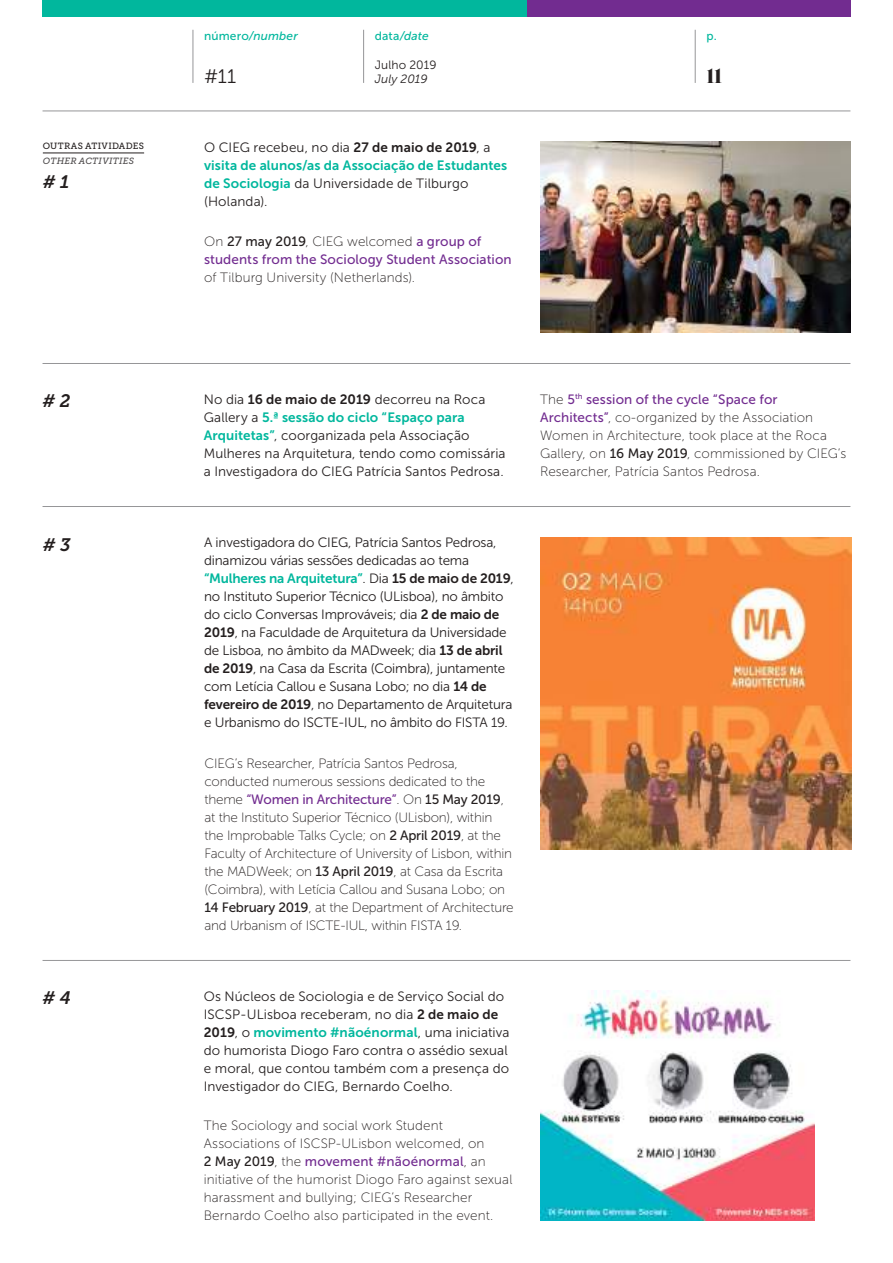
<style>
.page{position:relative;width:893px;height:1263px;background:#fff}
.page>*{position:absolute;margin:0;border:0;box-sizing:border-box;transform-origin:0 0}
.t1{font:19.5px "Museo Sans 300";color:#241f1f}
.t2{font:italic 18px "Museo Slab 700";color:#241f1f}
.t3{font:18px "Eloquent JF Pro";color:#241f1f}
.t4{font:13.5px/18px "Museo Sans 300";letter-spacing:-.015em;color:#241f1f}
.t5{font:13.5px/18px "Museo Sans 100";letter-spacing:-.015em;color:#241f1f}
.t6{font:13.5px/18px "Museo Sans 100";letter-spacing:.01em;color:#241f1f}
.t7{font:13.5px/18px "Museo Sans 100";letter-spacing:.005em;color:#241f1f}
.t8{font:13.5px/18px "Museo Sans 300";letter-spacing:.005em;color:#241f1f}
.t9{font:13.5px/18px "Museo Sans 300";letter-spacing:.01em;color:#241f1f}
.t10{font:13.5px "Museo Sans 700";letter-spacing:.005em;color:#01b79d}
.t11{font:13.5px "Museo Sans 500";letter-spacing:.005em;color:#722c90}
.t12{font:13.5px "Museo Sans 700";letter-spacing:-.015em;color:#01b79d}
.t13{font:13.5px "Museo Sans 500";letter-spacing:-.015em;color:#722c90}
.t14{font:italic 12px "Museo Sans 500";letter-spacing:.01em;color:#01b79d}
.t15{font:12px "Museo Sans 300";letter-spacing:.01em;color:#241f1f}
.t16{font:italic 12px "Museo Sans 300";letter-spacing:.005em;color:#241f1f}
.t17{font:12px "Museo Sans 500";color:#01b79d}
.t18{font:9px "Museo Slab 500";letter-spacing:.035em;color:#241f1f}
.t19{font:italic 9px "Museo Slab 500";letter-spacing:.03em;color:#4e4b4c}
.s1{font-style:normal}
.s2{font-family:"Museo Sans 700"}
.s3{font-family:"Museo Sans 700";color:#01b79d}
.s4{font-family:"Museo Sans 500"}
.s5{font-family:"Museo Sans 500";color:#722c90}
.s6{font-family:"Museo Sans 300";color:#241f1f}
.s7{font-family:"Museo Sans 100";color:#241f1f}
.s8{color:#241f1f}
</style>
<div class="page">
<div style="left:43px;top:0;width:484px;height:17px;background:#01b79d"></div>
<div style="left:527px;top:0;width:323px;height:17px;background:#722c90"></div>
<hr style="left:193px;top:30px;width:1px;height:53px;background:#969698">
<hr style="left:695px;top:30px;width:1px;height:53px;background:#969698">
<hr style="left:363px;top:30px;width:1px;height:53px;background:#969698">
<hr style="left:43px;top:111px;width:807px;height:1px;background:#969698">
<hr style="left:43px;top:153px;width:101px;height:1px;background:#241f1f">
<img style="left:540px;top:142px;width:310px;height:191px">
<hr style="left:43px;top:960px;width:807px;height:1px;background:#969698">
<hr style="left:43px;top:363px;width:807px;height:1px;background:#969698">
<hr style="left:43px;top:506px;width:807px;height:1px;background:#969698">
<img style="left:540px;top:990px;width:274px;height:230px">
<img style="left:540px;top:538px;width:311px;height:312px">
<p class="t14" style="left:204px;top:29px;width:95px"><span class="s1">número</span>/number</p>
<p class="t14" style="left:375px;top:29px;width:55px"><span class="s1">data</span>/date</p>
<p class="t17" style="left:706px;top:29px;width:12px">p.</p>
<h1 class="t1" style="left:204px;top:66px;width:34px">#11</h1>
<h2 class="t3" style="left:706px;top:66px;width:17px">11</h2>
<p class="t15" style="left:375px;top:58px;width:63px">Julho 2019</p>
<p class="t16" style="left:375px;top:72px;width:55px">July 2019</p>
<p class="t18" style="left:43px;top:140px;width:103px">OUTRAS ATIVIDADES</p>
<p class="t19" style="left:43px;top:155px;width:93px">OTHER ACTIVITIES</p>
<h2 class="t2" style="left:43px;top:172px;width:28px"># 1</h2>
<p class="t8" style="left:204px;top:138px;width:288px">O CIEG recebeu, no dia <span class="s2">27 de maio de 2019</span>, a</p>
<p class="t10" style="left:204px;top:158px;width:305px">visita de alunos/as da Associação de Estudantes</p>
<p class="t9" style="left:204px;top:174px;width:266px"><span class="s3">de Sociologia</span> da Universidade de Tilburgo (Holanda).</p>
<p class="t7" style="left:204px;top:233px;width:279px">On <span class="s4">27 may 2019</span>, CIEG welcomed <span class="s5">a group of</span></p>
<p class="t11" style="left:204px;top:252px;width:309px">students from the Sociology Student Association</p>
<p class="t6" style="left:204px;top:269px;width:212px">of Tilburg University (Netherlands).</p>
<h2 class="t2" style="left:42px;top:391px;width:30px"># 2</h2>
<p class="t9" style="left:204px;top:390px;width:283px">No dia <span class="s2">16 de maio de 2019</span> decorreu na Roca</p>
<p class="t10" style="left:204px;top:409px;width:262px"><span class="s6">Gallery a</span> 5.ª sessão do ciclo “Espaço para</p>
<p class="t8" style="left:204px;top:426px;width:303px"><span class="s3">Arquitetas”</span>, coorganizada pela Associação<br>Mulheres na Arquitetura, tendo como comissária a Investigadora do CIEG Patrícia Santos Pedrosa.</p>
<p class="t11" style="left:540px;top:392px;width:239px"><span class="s7">The</span> 5<sup>th</sup> session of the cycle “Space for</p>
<p class="t7" style="left:540px;top:408px;width:308px"><span class="s5">Architects”</span>, co-organized by the Association Women in Architecture, took place at the Roca Gallery, on <span class="s4">16 May 2019</span>, commissioned by CIEG’s Researcher, Patrícia Santos Pedrosa.</p>
<h2 class="t2" style="left:43px;top:534px;width:29px"># 3</h2>
<p class="t4" style="left:204px;top:534px;width:294px">A investigadora do CIEG, Patrícia Santos Pedrosa, dinamizou várias sessões dedicadas ao tema</p>
<p class="t12" style="left:204px;top:571px;width:311px">“Mulheres na Arquitetura”<span class="s6">. Dia</span> <span class="s8">15 de maio de 2019</span><span class="s6">,</span></p>
<p class="t4" style="left:204px;top:588px;width:310px">no Instituto Superior Técnico (ULisboa), no âmbito do ciclo Conversas Improváveis; dia <span class="s2">2 de maio de 2019</span>, na Faculdade de Arquitetura da Universidade de Lisboa, no âmbito da MADweek; dia <span class="s2">13 de abril de 2019</span>, na Casa da Escrita (Coimbra), juntamente com Letícia Callou e Susana Lobo; no dia <span class="s2">14 de fevereiro de 2019</span>, no Departamento de Arquitetura e Urbanismo do ISCTE-IUL, no âmbito do FISTA 19.</p>
<p class="t5" style="left:204px;top:754px;width:282px">CIEG’s Researcher, Patrícia Santos Pedrosa, conducted numerous sessions dedicated to the</p>
<p class="t13" style="left:204px;top:791px;width:301px"><span class="s7">theme</span> “Women in Architecture”<span class="s7">. On</span> <span class="s8">15 May 2019</span><span class="s7">,</span></p>
<p class="t5" style="left:204px;top:808px;width:311px">at the Instituto Superior Técnico (ULisbon), within the Improbable Talks Cycle; on <span class="s4">2 April 2019</span>, at the Faculty of Architecture of University of Lisbon, within the MADWeek; on <span class="s4">13 April 2019</span>, at Casa da Escrita (Coimbra), with Letícia Callou and Susana Lobo; on <span class="s4">14 February 2019</span>, at the Department of Architecture and Urbanism of ISCTE-IUL, within FISTA 19.</p>
<h2 class="t2" style="left:42px;top:988px;width:30px"># 4</h2>
<p class="t9" style="left:204px;top:987px;width:302px">Os Núcleos de Sociologia e de Serviço Social do<br>ISCSP-ULisboa receberam, no dia <span class="s2">2 de maio de</span></p>
<p class="t10" style="left:204px;top:1024px;width:307px"><span class="s8">2019</span><span class="s6">, o</span> movimento #nãoénormal<span class="s6">, uma iniciativa</span></p>
<p class="t4" style="left:204px;top:1041px;width:307px;text-align:justify">do humorista Diogo Faro contra o assédio sexual e moral, que contou também com a presença do Investigador do CIEG, Bernardo Coelho.</p>
<p class="t6" style="left:204px;top:1117px;width:282px">The Sociology and social work Student<br>Associations of ISCSP-ULisbon welcomed, on</p>
<p class="t11" style="left:204px;top:1154px;width:284px"><span class="s8">2 May 2019</span><span class="s7">, the</span> movement #nãoénormal<span class="s7">, an</span></p>
<p class="t6" style="left:204px;top:1171px;width:310px">initiative of the humorist Diogo Faro against sexual harassment and bullying; CIEG’s Researcher<br>Bernardo Coelho also participated in the event.</p>
</div>
